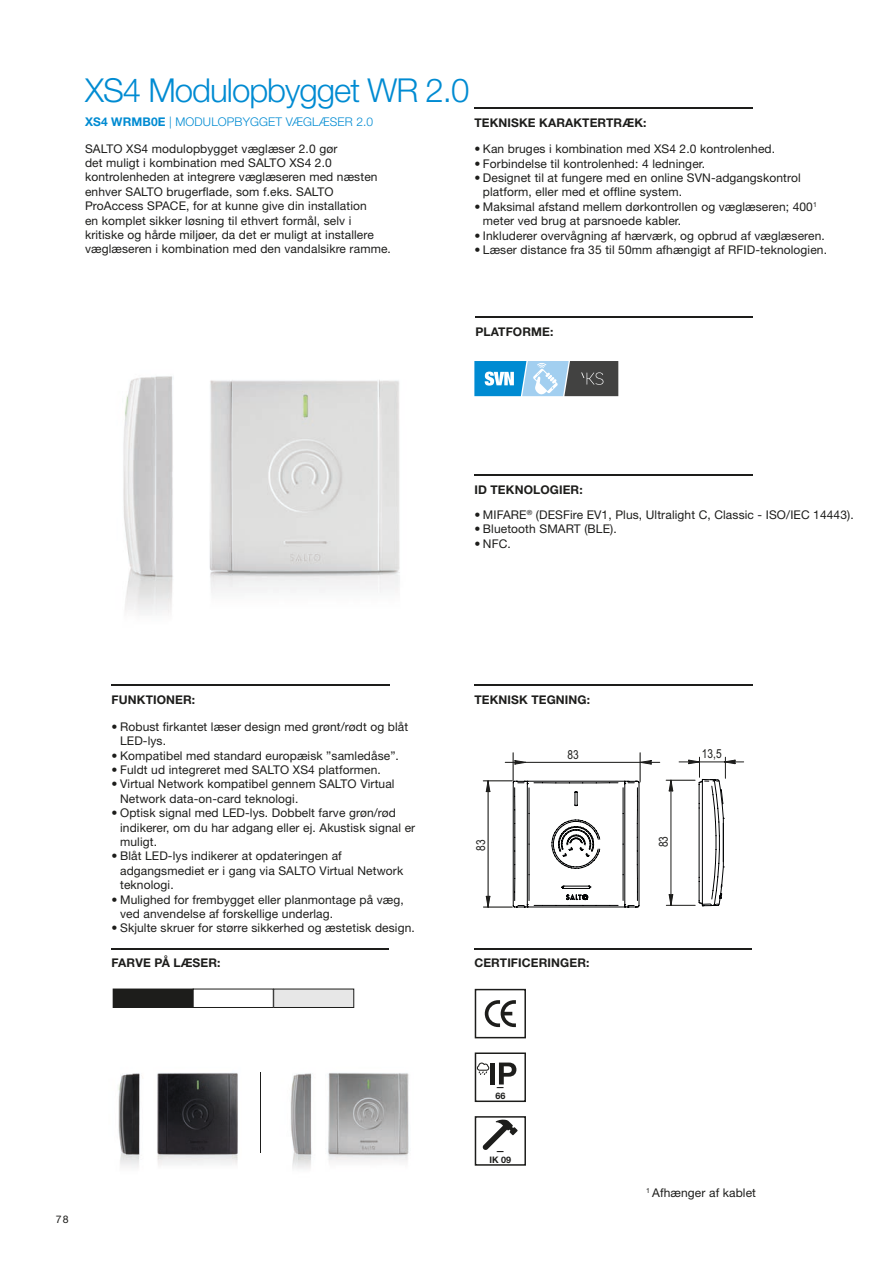
<style>
.page{position:relative;width:893px;height:1263px;background:#fff}
.page>*{position:absolute;margin:0;border:0;box-sizing:border-box;transform-origin:0 0}
.t1{font:300 33px "Helvetica Neue LT Std";letter-spacing:-.03em;color:#008bd2}
.t2{font:12.45px "Arial Narrow";color:#1d1d1b}
.t3{font:12px/14.4px "Helvetica Neue LT Std";letter-spacing:.01em;color:#1d1d1b}
.t4{font:700 12px "Helvetica Neue LT Std";letter-spacing:.01em;color:#1d1d1b}
.t5{font:300 12px "Helvetica Neue LT Std";letter-spacing:.01em;color:#008bd2}
.t6{font:10.5px "Helvetica Neue LT Std";color:#1d1d1b}
.t7{font:700 9px/9px "Helvetica Neue LT Std";color:#1d1d1b}
.s1{font-weight:700}
</style>
<div class="page">
<div style="left:113px;top:989px;width:80px;height:18px;background:#1d1d1b"></div>
<div style="left:113px;top:989px;width:80px;height:19px;border:1px solid #1d1d1b"></div>
<div style="left:193px;top:989px;width:80px;height:19px;border:1px solid #1d1d1b"></div>
<div style="left:274px;top:989px;width:80px;height:18px;background:#e7e7e7"></div>
<div style="left:273px;top:989px;width:81px;height:19px;border:1px solid #1d1d1b"></div>
<hr style="left:111px;top:948px;width:278px;height:2px;background:#1d1d1b">
<hr style="left:112px;top:684px;width:278px;height:2px;background:#1d1d1b">
<hr style="left:474px;top:684px;width:279px;height:2px;background:#1d1d1b">
<hr style="left:474px;top:107px;width:279px;height:2px;background:#1d1d1b">
<hr style="left:475px;top:474px;width:278px;height:1px;background:#1d1d1b">
<hr style="left:474px;top:948px;width:278px;height:2px;background:#1d1d1b">
<img style="left:123px;top:376px;width:50px;height:238px">
<img style="left:118px;top:1073px;width:25px;height:94px">
<img style="left:290px;top:1073px;width:22px;height:96px">
<img style="left:209px;top:380px;width:191px;height:213px">
<svg style="left:157px;top:1073px;width:81px;height:92px;background:#47464a"></svg>
<svg style="left:328px;top:1073px;width:81px;height:89px;background:#adadad"></svg>
<hr style="left:260px;top:1072px;width:1px;height:80px;background:#1d1d1b">
<div style="left:475px;top:1052px;width:51px;height:50px;border:2px solid #1d1d1b"></div>
<div style="left:490px;top:1062px;width:5px;height:22px;background:#1d1d1b"></div>
<svg style="left:499px;top:1062px;width:17px;height:22px"></svg>
<svg style="left:477px;top:1062px;width:12px;height:13px"></svg>
<div style="left:475px;top:989px;width:51px;height:49px;border:2px solid #1d1d1b"></div>
<svg style="left:485px;top:1000px;width:31px;height:27px"></svg>
<div style="left:475px;top:1116px;width:51px;height:50px;border:2px solid #1d1d1b"></div>
<svg style="left:482px;top:1119px;width:36px;height:31px"></svg>
<hr style="left:475px;top:316px;width:278px;height:2px;background:#1d1d1b">
<hr style="left:505px;top:762px;width:155px;height:1px;background:#1d1d1b">
<hr style="left:679px;top:762px;width:65px;height:1px;background:#1d1d1b">
<svg style="left:666px;top:757px;width:69px;height:149px"></svg>
<svg style="left:483px;top:753px;width:169px;height:155px"></svg>
<svg style="left:474px;top:361px;width:144px;height:35px;background:#5f91ad"></svg>
<h1 class="t1" style="left:85px;top:70px;width:386px">XS4 Modulopbygget WR 2.0</h1>
<p class="t3" style="left:85px;top:141px;width:307px">SALTO XS4 modulopbygget væglæser 2.0 gør<br>det muligt i kombination med SALTO XS4 2.0 kontrolenheden at integrere væglæseren med næsten enhver SALTO brugerflade, som f.eks. SALTO ProAccess SPACE, for at kunne give din installation<br>en komplet sikker løsning til ethvert formål, selv i kritiske og hårde miljøer, da det er muligt at installere væglæseren i kombination med den vandalsikre ramme.</p>
<p class="t5" style="left:85px;top:114px;width:290px"><span class="s1">XS4 WRMB0E</span> | MODULOPBYGGET VÆGLÆSER 2.0</p>
<p class="t4" style="left:474px;top:116px;width:174px">TEKNISKE KARAKTERTRÆK:</p>
<p class="t3" style="left:474px;top:142px;width:302px">• Kan bruges i kombination med XS4 2.0 kontrolenhed.</p>
<p class="t3" style="left:474px;top:156px;width:232px">• Forbindelse til kontrolenhed: 4 ledninger.</p>
<p class="t3" style="left:483px;top:170px;width:319px;text-indent:-9px">• Designet til at fungere med en online SVN-adgangskontrol platform, eller med et offline system.</p>
<p class="t3" style="left:483px;top:199px;width:336px;text-indent:-9px">• Maksimal afstand mellem dørkontrollen og væglæseren; 400<sup>1 </sup>meter ved brug at parsnoede kabler.</p>
<p class="t3" style="left:474px;top:228px;width:352px">• Inkluderer overvågning af hærværk, og opbrud af væglæseren.</p>
<p class="t3" style="left:474px;top:242px;width:354px">• Læser distance fra 35 til 50mm afhængigt af RFID-teknologien.</p>
<p class="t4" style="left:475px;top:324px;width:79px">PLATFORME:</p>
<p class="t4" style="left:112px;top:692px;width:85px">FUNKTIONER:</p>
<p class="t3" style="left:120px;top:719px;width:290px;text-indent:-9px">• Robust firkantet læser design med grønt/rødt og blåt<br>LED-lys.</p>
<p class="t3" style="left:112px;top:748px;width:289px">• Kompatibel med standard europæisk ”samledåse”.</p>
<p class="t3" style="left:112px;top:762px;width:271px">• Fuldt ud integreret med SALTO XS4 platformen.</p>
<p class="t3" style="left:120px;top:777px;width:276px;text-indent:-9px">• Virtual Network kompatibel gennem SALTO Virtual<br>Network data-on-card teknologi.</p>
<p class="t3" style="left:120px;top:806px;width:297px;text-indent:-9px">• Optisk signal med LED-lys. Dobbelt farve grøn/rød indikerer, om du har adgang eller ej. Akustisk signal er muligt.</p>
<p class="t3" style="left:120px;top:849px;width:285px;text-indent:-9px">• Blåt LED-lys indikerer at opdateringen af adgangsmediet er i gang via SALTO Virtual Network teknologi.</p>
<p class="t3" style="left:120px;top:892px;width:285px;text-indent:-9px">• Mulighed for frembygget eller planmontage på væg, ved anvendelse af forskellige underlag.</p>
<p class="t3" style="left:112px;top:921px;width:305px">• Skjulte skruer for større sikkerhed og æstetisk design.</p>
<p class="t4" style="left:112px;top:955px;width:110px">FARVE PÅ LÆSER:</p>
<p class="t6" style="left:56px;top:1213px;width:14px">78</p>
<p class="t4" style="left:474px;top:482px;width:110px">ID TEKNOLOGIER:</p>
<p class="t3" style="left:474px;top:507px;width:381px">• MIFARE<sup>®</sup> (DESFire EV1, Plus, Ultralight C, Classic - ISO/IEC 14443).</p>
<p class="t3" style="left:474px;top:522px;width:144px">• Bluetooth SMART (BLE).</p>
<p class="t3" style="left:474px;top:536px;width:38px">• NFC.</p>
<p class="t4" style="left:474px;top:692px;width:117px">TEKNISK TEGNING:</p>
<p class="t2" style="left:567px;top:745px;width:13px">83</p>
<p class="t2" style="left:702px;top:744px;width:21px">13,5</p>
<p class="t2" style="left:471px;top:851px;width:13px;rotate:-90deg">83</p>
<p class="t2" style="left:654px;top:847px;width:13px;rotate:-90deg">83</p>
<p class="t4" style="left:474px;top:955px;width:117px">CERTIFICERINGER:</p>
<p class="t7" style="left:495px;top:1082px;width:12px">—<br>66</p>
<p class="t7" style="left:490px;top:1146px;width:23px;text-align:center">—<br>IK 09</p>
<p class="t3" style="left:646px;top:1185px;width:111px"><sup>1</sup> Afhænger af kablet</p>
</div>
